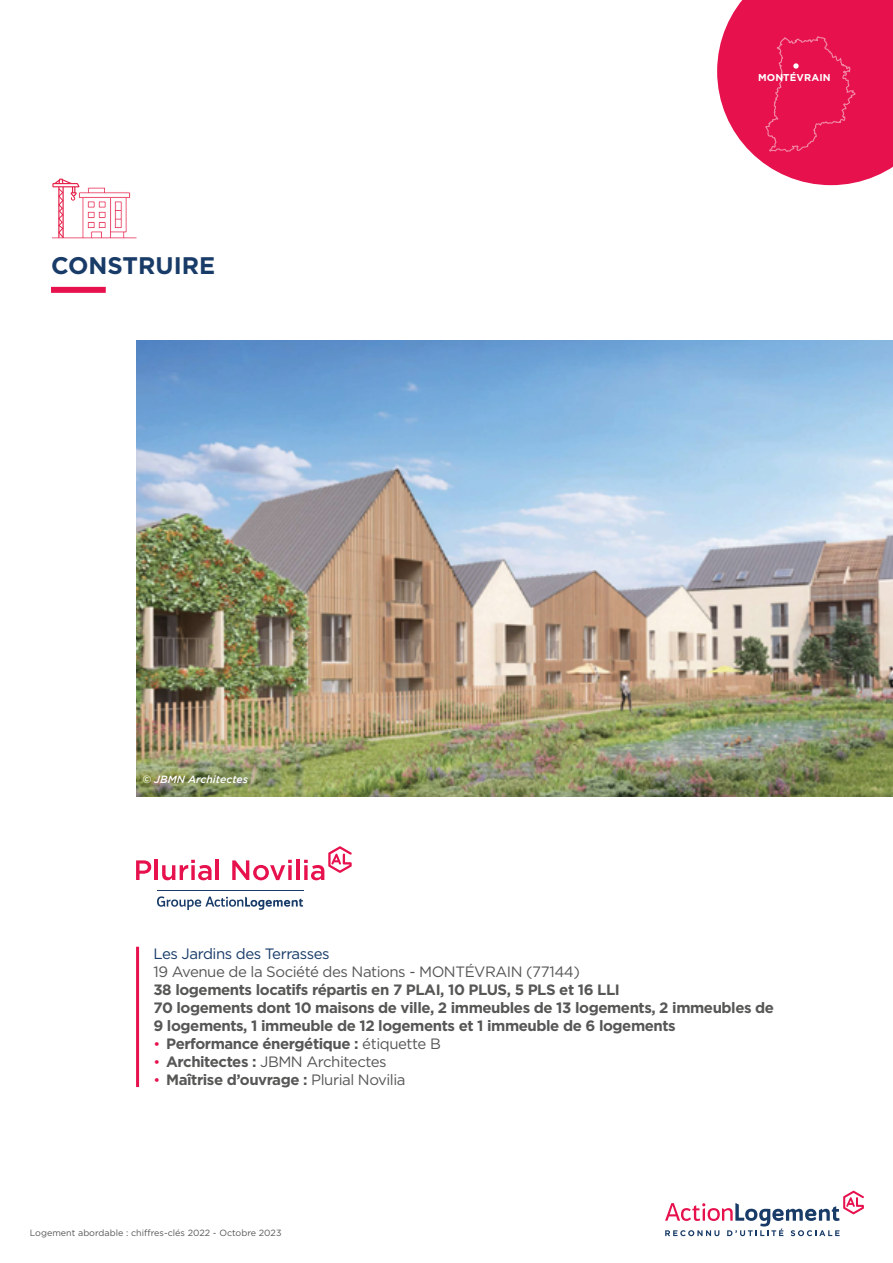
<style>
.page{position:relative;width:893px;height:1263px;background:#fff}
.page>*{position:absolute;margin:0;border:0;box-sizing:border-box;transform-origin:0 0}
.t1{font:700 24px "Gotham";color:#183b68}
.t2{font:700 15px/18px "Gotham";letter-spacing:-.03em;color:#575756}
.t3{font:15px "Gotham";letter-spacing:-.03em;color:#575756}
.t4{font:15px "Gotham";letter-spacing:-.03em;color:#183b68}
.t5{font:italic 500 10.5px "Gotham";color:#fff}
.t6{font:700 9.9px "Gotham";letter-spacing:.01em;color:#fff}
.t7{font:9px "Gotham";color:#575756}
.s1{font-weight:400;font-size:14.25px;color:#e6114d}
.s2{font-weight:400}
.s3{font-size:14.25px;color:#e6114d}
.s4{font-weight:700}
</style>
<div class="page">
<svg style="left:665px;top:1191px;width:199px;height:45px"></svg>
<svg style="left:52px;top:179px;width:85px;height:60px"></svg>
<div style="left:51px;top:287px;width:55px;height:6px;background:#e6114d"></div>
<img style="left:136px;top:340px;width:757px;height:456px">
<hr style="left:136px;top:947px;width:3px;height:140px;background:#e6114d">
<svg style="left:136px;top:860px;width:15px;height:20px"></svg>
<hr style="left:155px;top:859px;width:3px;height:21px;background:#e6114d">
<svg style="left:162px;top:860px;width:50px;height:20px"></svg>
<hr style="left:216px;top:859px;width:3px;height:21px;background:#e6114d">
<svg style="left:232px;top:860px;width:60px;height:20px"></svg>
<svg style="left:288px;top:865px;width:4px;height:15px"></svg>
<hr style="left:296px;top:859px;width:4px;height:21px;background:#e6114d">
<svg style="left:157px;top:896px;width:146px;height:14px"></svg>
<hr style="left:157px;top:890px;width:147px;height:1px;background:#183b68">
<svg style="left:304px;top:846px;width:48px;height:34px"></svg>
<svg style="left:717px;top:0;width:176px;height:185px"></svg>
<h1 class="t1" style="left:51px;top:249px;width:166px">CONSTRUIRE</h1>
<p class="t5" style="left:142px;top:774px;width:107px">© JBMN Architectes</p>
<p class="t6" style="left:758px;top:71px;width:74px">MONTÉVRAIN</p>
<p class="t4" style="left:153px;top:944px;width:178px">Les Jardins des Terrasses</p>
<p class="t3" style="left:153px;top:962px;width:428px">19 Avenue de la Société des Nations - MONTÉVRAIN (77144)</p>
<p class="t2" style="left:153px;top:980px;width:622px">38 logements locatifs répartis en 7 PLAI, 10 PLUS, 5 PLS et 16 LLI<br>70 logements dont 10 maisons de ville, 2 immeubles de 13 logements, 2 immeubles de<br>9 logements, 1 immeuble de 12 logements et 1 immeuble de 6 logements</p>
<p class="t2" style="left:153px;top:1034px;width:289px"><span class="s1">•</span> Performance énergétique : <span class="s2">étiquette B</span></p>
<p class="t3" style="left:153px;top:1052px;width:235px"><span class="s3">•</span> <span class="s4">Architectes :</span> JBMN Architectes</p>
<p class="t2" style="left:153px;top:1070px;width:254px"><span class="s1">•</span> Maîtrise d’ouvrage : <span class="s2">Plurial Novilia</span></p>
<p class="t7" style="left:30px;top:1227px;width:253px">Logement abordable : chiffres-clés 2022 - Octobre 2023</p>
</div>
